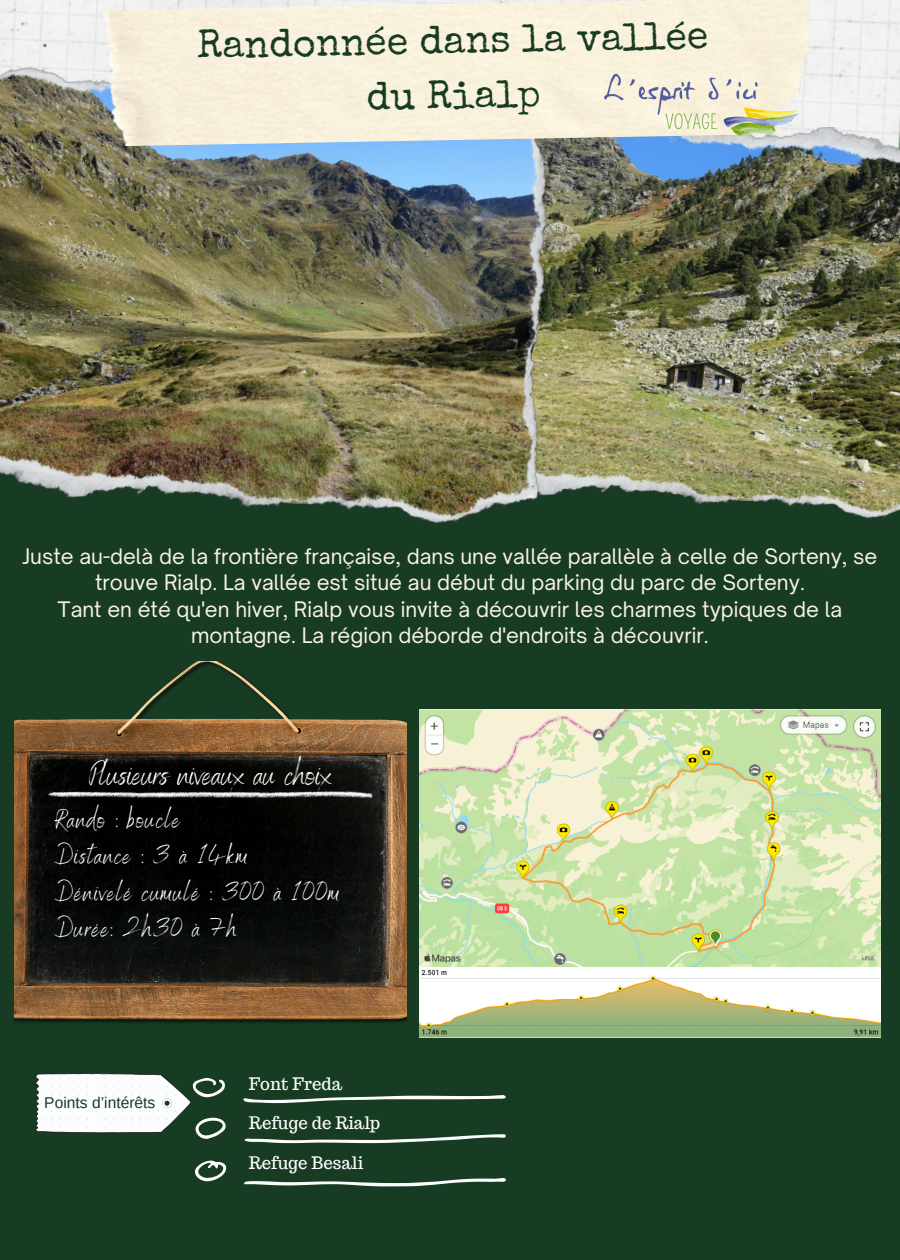
<style>
.page{position:relative;width:900px;height:1260px;background:#183b23}
.page>*{position:absolute;margin:0;border:0;box-sizing:border-box;transform-origin:0 0}
.t1{font:39.25px/54.8px "Special Elite";color:#183b23;text-align:center}
.t2{font:32.56px "Benedict";color:#fff}
.t3{font:26.38px/36.5px "Benedict";letter-spacing:.05em;color:#fcfdff}
.t4{font:20.44px/26.2px "Open Sauce One";color:#faf2e9;text-align:center}
.t5{font:16.88px "Trocchi";color:#fcfdff}
.t6{font:15.62px "Arimo";color:#183b23}
</style>
<div class="page">
<img style="left:0;top:0;width:900px;height:81px">
<img style="left:584px;top:81px;width:316px;height:438px">
<img style="left:0;top:32px;width:584px;height:491px">
<img style="left:97px;top:0;width:713px;height:147px">
<img style="left:596px;top:69px;width:212px;height:73px">
<img style="left:15px;top:662px;width:391px;height:361px">
<svg style="left:42px;top:792px;width:337px;height:7px;background:#7f8080"></svg>
<img style="left:419px;top:709px;width:462px;height:328px">
<svg style="left:243px;top:1095px;width:263px;height:8px"></svg>
<svg style="left:35px;top:1073px;width:191px;height:66px"></svg>
<svg style="left:244px;top:1134px;width:262px;height:9px"></svg>
<svg style="left:195px;top:1161px;width:31px;height:20px"></svg>
<svg style="left:244px;top:1178px;width:262px;height:8px"></svg>
<p class="t1" style="left:197px;top:22px;width:513px;rotate:-1deg">Randonnée dans la vallée du Rialp</p>
<p class="t4" style="left:22px;top:543px;width:857px">Juste au-delà de la frontière française, dans une vallée parallèle à celle de Sorteny, se trouve Rialp. La vallée est situé au début du parking du parc de Sorteny.<br>Tant en été qu'en hiver, Rialp vous invite à découvrir les charmes typiques de la montagne. La région déborde d'endroits à découvrir.</p>
<p class="t2" style="left:89px;top:754px;width:244px">Plusieurs niveaux au choix</p>
<p class="t3" style="left:55px;top:799px;width:286px">Rando : boucle<br>Distance : 3 à 14km<br>Dénivelé cumulé : 300 à 100m<br>Durée: 2h30 à 7h</p>
<h1 class="t6" style="left:44px;top:1094px;width:113px">Points d’intérêts</h1>
<p class="t5" style="left:249px;top:1072px;width:95px">Font Freda</p>
<h2 class="t5" style="left:249px;top:1112px;width:133px">Refuge de Rialp</h2>
<p class="t5" style="left:249px;top:1152px;width:116px">Refuge Besali</p>
</div>
